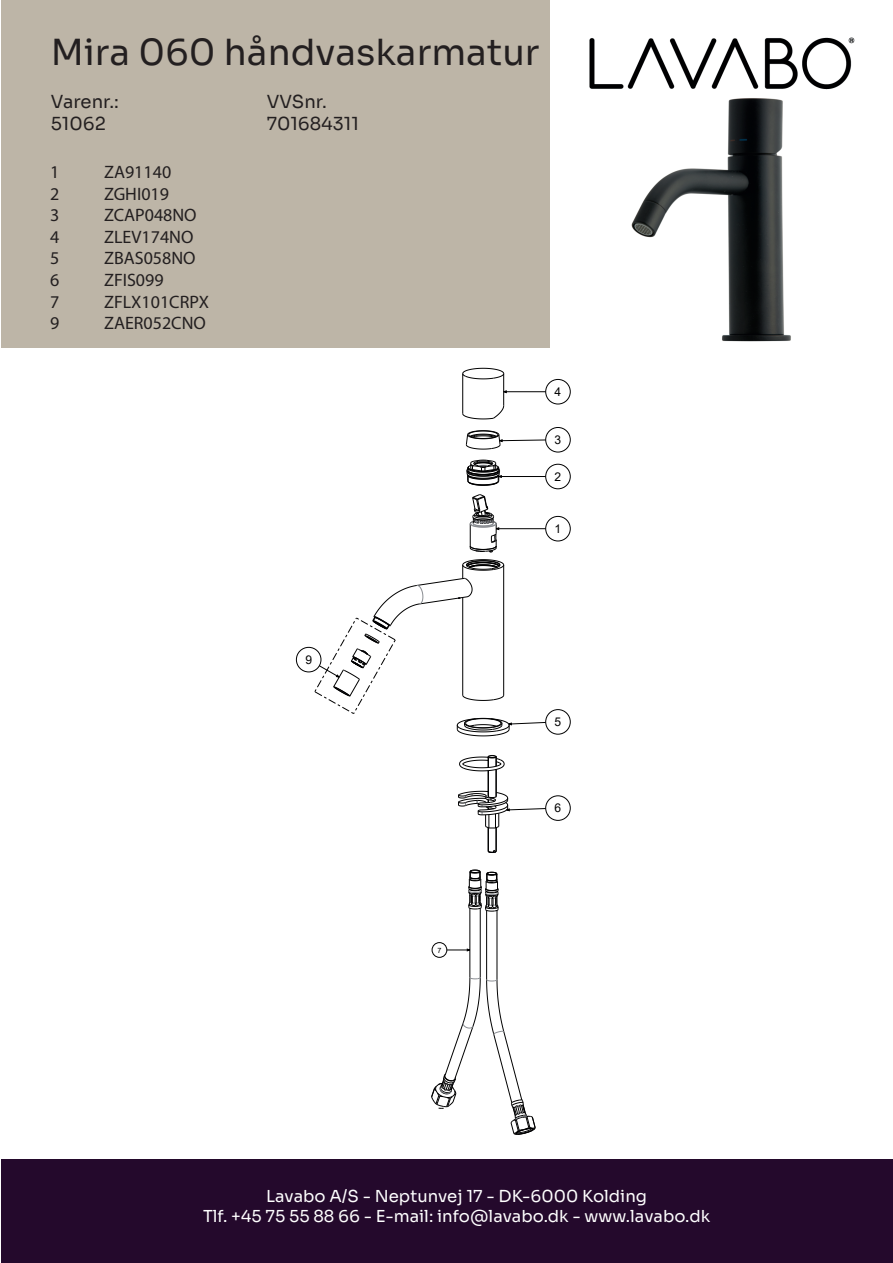
<style>
.page{position:relative;width:893px;height:1263px;background:#fff}
.page>*{position:absolute;margin:0;border:0;box-sizing:border-box;transform-origin:0 0}
.t1{font:36px "Sora";color:#231f20}
.t2{font:18px "Myriad Pro";color:#231f20}
.t3{font:18px "Sora";color:#231f20}
.t4{font:16.5px/19.8px "Sora";color:#fff;text-align:center}
.t5{font:12px "Arial";color:#000001}
.t6{font:7.2px "Arial";color:#000001}
</style>
<div class="page">
<div style="left:1px;top:1160px;width:892px;height:103px;background:#24092c"></div>
<div style="left:1px;top:0;width:548px;height:348px;background:#bdb5a7"></div>
<img style="left:589px;top:37px;width:266px;height:53px">
<hr style="left:462px;top:374px;width:1px;height:40px;background:#000001">
<hr style="left:470px;top:908px;width:1px;height:69px;background:#000001">
<hr style="left:480px;top:908px;width:1px;height:69px;background:#000001">
<hr style="left:486px;top:910px;width:1px;height:70px;background:#000001">
<hr style="left:497px;top:910px;width:1px;height:70px;background:#000001">
<hr style="left:503px;top:374px;width:1px;height:32px;background:#000001">
<div style="left:296px;top:647px;width:25px;height:25px;border:1px solid #000001;border-radius:50%"></div>
<div style="left:432px;top:942px;width:15px;height:15px;border:1px solid #000001;border-radius:50%"></div>
<div style="left:545px;top:795px;width:25px;height:25px;border:1px solid #000001;border-radius:50%"></div>
<div style="left:545px;top:709px;width:25px;height:25px;border:1px solid #000001;border-radius:50%"></div>
<div style="left:545px;top:516px;width:25px;height:25px;border:1px solid #000001;border-radius:50%"></div>
<div style="left:545px;top:464px;width:25px;height:25px;border:1px solid #000001;border-radius:50%"></div>
<div style="left:545px;top:427px;width:25px;height:25px;border:1px solid #000001;border-radius:50%"></div>
<div style="left:545px;top:379px;width:25px;height:25px;border:1px solid #000001;border-radius:50%"></div>
<svg style="left:466px;top:460px;width:36px;height:26px"></svg>
<svg style="left:470px;top:494px;width:29px;height:58px"></svg>
<svg style="left:462px;top:405px;width:42px;height:14px"></svg>
<svg style="left:462px;top:368px;width:42px;height:11px"></svg>
<svg style="left:447px;top:948px;width:24px;height:3px"></svg>
<hr style="left:496px;top:528px;width:50px;height:1px;background:#000001">
<hr style="left:499px;top:476px;width:47px;height:1px;background:#000001">
<hr style="left:504px;top:391px;width:42px;height:1px;background:#000001">
<svg style="left:466px;top:430px;width:80px;height:19px"></svg>
<svg style="left:458px;top:755px;width:88px;height:98px"></svg>
<svg style="left:314px;top:559px;width:232px;height:177px"></svg>
<svg style="left:431px;top:977px;width:105px;height:158px"></svg>
<svg style="left:468px;top:870px;width:31px;height:41px"></svg>
<img style="left:631px;top:98px;width:160px;height:244px">
<h1 class="t1" style="left:51px;top:22px;width:490px">Mira 060 håndvaskarmatur</h1>
<p class="t3" style="left:51px;top:87px;width:70px">Varenr.:</p>
<p class="t3" style="left:267px;top:87px;width:62px">VVSnr.</p>
<p class="t3" style="left:51px;top:109px;width:57px">51062</p>
<p class="t3" style="left:267px;top:109px;width:94px">701684311</p>
<p class="t2" style="left:50px;top:161px;width:11px">1</p>
<p class="t2" style="left:104px;top:161px;width:69px">ZA91140</p>
<p class="t2" style="left:50px;top:182px;width:11px">2</p>
<p class="t2" style="left:104px;top:182px;width:66px">ZGHI019</p>
<p class="t2" style="left:50px;top:204px;width:11px">3</p>
<p class="t2" style="left:104px;top:204px;width:94px">ZCAP048NO</p>
<p class="t2" style="left:50px;top:226px;width:11px">4</p>
<p class="t2" style="left:104px;top:226px;width:91px">ZLEV174NO</p>
<p class="t2" style="left:50px;top:247px;width:11px">5</p>
<p class="t2" style="left:104px;top:247px;width:93px">ZBAS058NO</p>
<p class="t2" style="left:50px;top:269px;width:11px">6</p>
<p class="t2" style="left:104px;top:269px;width:61px">ZFIS099</p>
<p class="t2" style="left:50px;top:290px;width:11px">7</p>
<p class="t2" style="left:104px;top:290px;width:106px">ZFLX101CRPX</p>
<p class="t2" style="left:50px;top:312px;width:11px">9</p>
<p class="t2" style="left:104px;top:312px;width:103px">ZAER052CNO</p>
<p class="t5" style="left:555px;top:384px;width:8px">4</p>
<p class="t5" style="left:555px;top:432px;width:8px">3</p>
<p class="t5" style="left:555px;top:468px;width:8px">2</p>
<p class="t5" style="left:555px;top:520px;width:8px">1</p>
<p class="t5" style="left:305px;top:651px;width:8px">9</p>
<p class="t5" style="left:555px;top:714px;width:8px">5</p>
<p class="t5" style="left:555px;top:800px;width:8px">6</p>
<p class="t6" style="left:437px;top:945px;width:6px">7</p>
<p class="t4" style="left:203px;top:1184px;width:509px">Lavabo A/S - Neptunvej 17 - DK-6000 Kolding<br>Tlf. +45 75 55 88 66 - E-mail: info@lavabo.dk - www.lavabo.dk</p>
</div>
